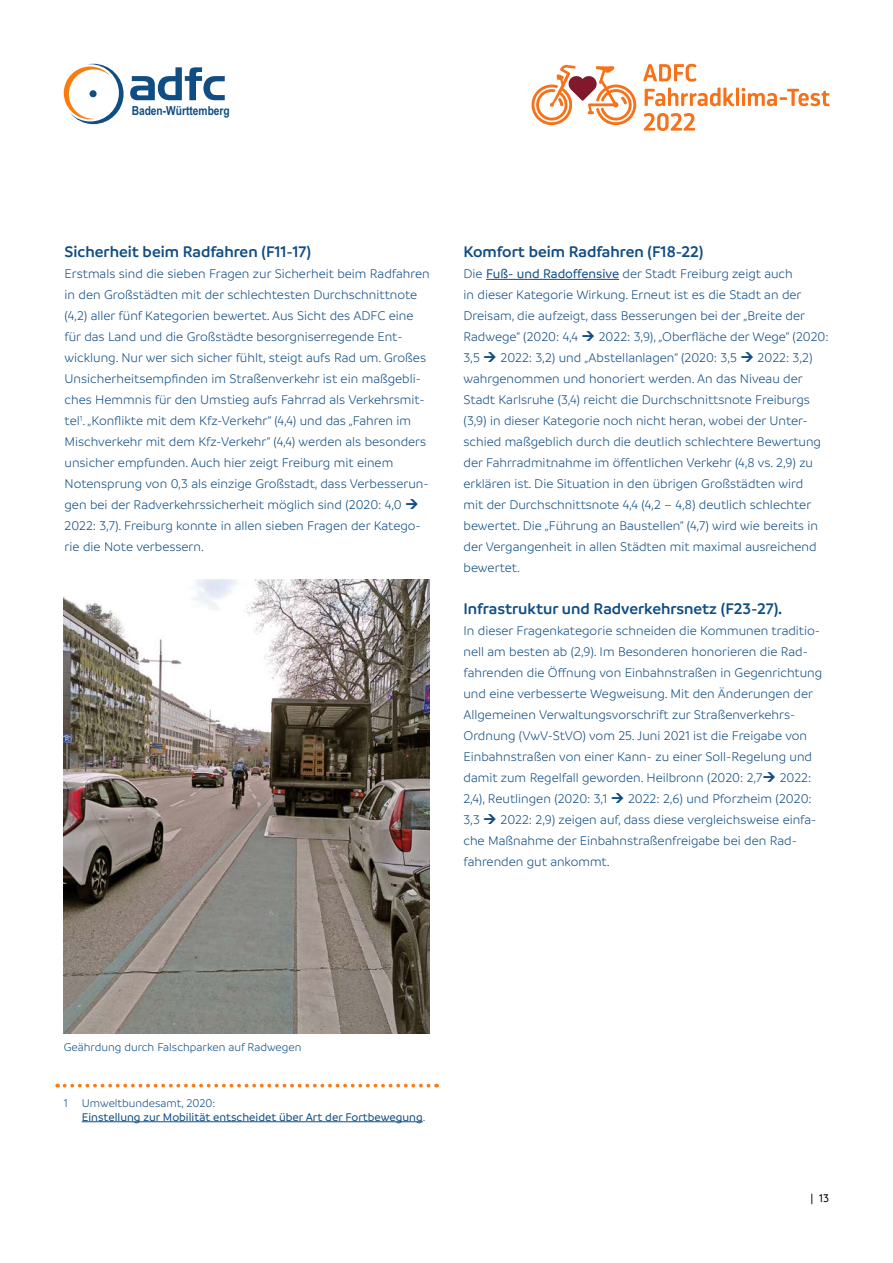
<style>
.page{position:relative;width:893px;height:1263px;background:#fff}
.page>*{position:absolute;margin:0;border:0;box-sizing:border-box;transform-origin:0 0}
.Überschrift_3_im_Fli{font:600 16.5px "Branding";color:#104d83}
.Fließtext___Branding{font:300 13.5px/21px "Branding";color:#104d83}
.t1{font:700 12.45px "Arial Narrow";color:#104d83}
.Fußnote{font:500 12px/14px "Branding";color:#104d83}
.Bildunterschriften{font:300 12px "Branding";color:#104d83}
.t2{font:500 12px "Branding";color:#000}
.s1{font-weight:500}
.s2{font-weight:300}
</style>
<div class="page">
<svg style="left:130px;top:67px;width:95px;height:33px"></svg>
<svg style="left:64px;top:64px;width:60px;height:60px"></svg>
<div style="left:90px;top:90px;width:7px;height:7px;background:#104d83;border-radius:50%"></div>
<svg style="left:643px;top:64px;width:54px;height:18px"></svg>
<svg style="left:645px;top:88px;width:89px;height:18px"></svg>
<hr style="left:736px;top:88px;width:3px;height:18px;background:#f77119">
<svg style="left:742px;top:88px;width:87px;height:18px"></svg>
<svg style="left:644px;top:113px;width:51px;height:18px"></svg>
<svg style="left:531px;top:65px;width:105px;height:61px"></svg>
<svg style="left:65px;top:1084px;width:372px;height:3px"></svg>
<hr style="left:82px;top:1121px;width:341px;height:1px;background:#104d83">
<img style="left:64px;top:579px;width:365px;height:455px">
<hr style="left:486px;top:279px;width:133px;height:1px;background:#104d83">
<p class="t1" style="left:132px;top:104px;width:100px">Baden-Württemberg</p>
<p class="Überschrift_3_im_Fli" style="left:65px;top:243px;width:248px">Sicherheit beim Radfahren (F11-17)</p>
<p class="Fließtext___Branding" style="left:65px;top:263px;width:367px">Erstmals sind die sieben Fragen zur Sicherheit beim Radfahren in den Großstädten mit der schlechtesten Durchschnittnote (4,2) aller fünf Kategorien bewertet. Aus Sicht des ADFC eine für das Land und die Großstädte besorgniserregende Ent&shy;wicklung. Nur wer sich sicher fühlt, steigt aufs Rad um. Großes Unsicherheitsempfinden im Straßenverkehr ist ein maßgebli&shy;ches Hemmnis für den Umstieg aufs Fahrrad als Verkehrsmit&shy;tel<sup>1</sup>. „Konflikte mit dem Kfz-Verkehr“ (4,4) und das „Fahren im Mischverkehr mit dem Kfz-Verkehr“ (4,4) werden als besonders unsicher empfunden. Auch hier zeigt Freiburg mit einem Notensprung von 0,3 als einzige Großstadt, dass Verbesserun&shy;gen bei der Radverkehrssicherheit möglich sind (2020: 4,0<br>2022: 3,7). Freiburg konnte in allen sieben Fragen der Katego&shy;rie die Note verbessern.</p>
<p class="Überschrift_3_im_Fli" style="left:463px;top:243px;width:242px">Komfort beim Radfahren (F18-22)</p>
<p class="Fließtext___Branding" style="left:463px;top:263px;width:343px">Die <span class="s1">Fuß- und Radoffensive</span> der Stadt Freiburg zeigt auch in dieser Kategorie Wirkung. Erneut ist es die Stadt an der Dreisam, die aufzeigt, dass Besserungen bei der „Breite der Radwege“ (2020: 4,4</p>
<p class="Fließtext___Branding" style="left:599px;top:326px;width:231px">2022: 3,9), „Oberfläche der Wege“ (2020:</p>
<p class="Fließtext___Branding" style="left:463px;top:347px;width:359px;text-indent:294px">2022: 3,2) wahrgenommen und honoriert werden. An das Niveau der Stadt Karlsruhe (3,4) reicht die Durchschnittsnote Freiburgs (3,9) in dieser Kategorie noch nicht heran, wobei der Unter&shy;schied maßgeblich durch die deutlich schlechtere Bewertung der Fahrradmitnahme im öffentlichen Verkehr (4,8 vs. 2,9) zu erklären ist. Die Situation in den übrigen Großstädten wird mit der Durchschnittsnote 4,4 (4,2 – 4,8) deutlich schlechter bewertet. Die „Führung an Baustellen“ (4,7) wird wie bereits in der Vergangenheit in allen Städten mit maximal ausreichend bewertet.</p>
<p class="Überschrift_3_im_Fli" style="left:463px;top:600px;width:320px">Infrastruktur und Radverkehrsnetz (F23-27).</p>
<p class="Fließtext___Branding" style="left:463px;top:620px;width:360px">In dieser Fragenkategorie schneiden die Kommunen traditio&shy;nell am besten ab (2,9). Im Besonderen honorieren die Rad&shy;fahrenden die Öffnung von Einbahnstraßen in Gegenrichtung und eine verbesserte Wegweisung. Mit den Änderungen der Allgemeinen Verwaltungsvorschrift zur Straßenverkehrs-Ordnung (VwV-StVO) vom 25. Juni 2021 ist die Freigabe von Einbahnstraßen von einer Kann- zu einer Soll-Regelung und damit zum Regelfall geworden. Heilbronn (2020: 2,7</p>
<p class="Fließtext___Branding" style="left:463px;top:347px;width:18px">3,5</p>
<p class="Fließtext___Branding" style="left:501px;top:347px;width:238px">2022: 3,2) und „Abstellanlagen“ (2020: 3,5</p>
<p class="Fließtext___Branding" style="left:780px;top:767px;width:33px">2022:</p>
<p class="Fließtext___Branding" style="left:463px;top:788px;width:145px">2,4), Reutlingen (2020: 3,1</p>
<p class="Fließtext___Branding" style="left:628px;top:788px;width:185px">2022: 2,6) und Pforzheim (2020:</p>
<p class="Fließtext___Branding" style="left:463px;top:809px;width:18px">3,3</p>
<p class="Fließtext___Branding" style="left:463px;top:809px;width:354px;text-indent:37px">2022: 2,9) zeigen auf, dass diese vergleichsweise einfa&shy;che Maßnahme der Einbahnstraßenfreigabe bei den Rad&shy;fahrenden gut ankommt.</p>
<p class="Bildunterschriften" style="left:64px;top:1041px;width:239px">Geährdung durch Falschparken auf Radwegen</p>
<p class="Fußnote" style="left:82px;top:1096px;width:345px;text-indent:-18px"><span class="s2">1 Umweltbundesamt, 2020:<br></span>Einstellung zur Mobilität entscheidet über Art der Fortbewegung<span class="s2">.</span></p>
<p class="t2" style="left:810px;top:1192px;width:20px">| 13</p>
</div>
